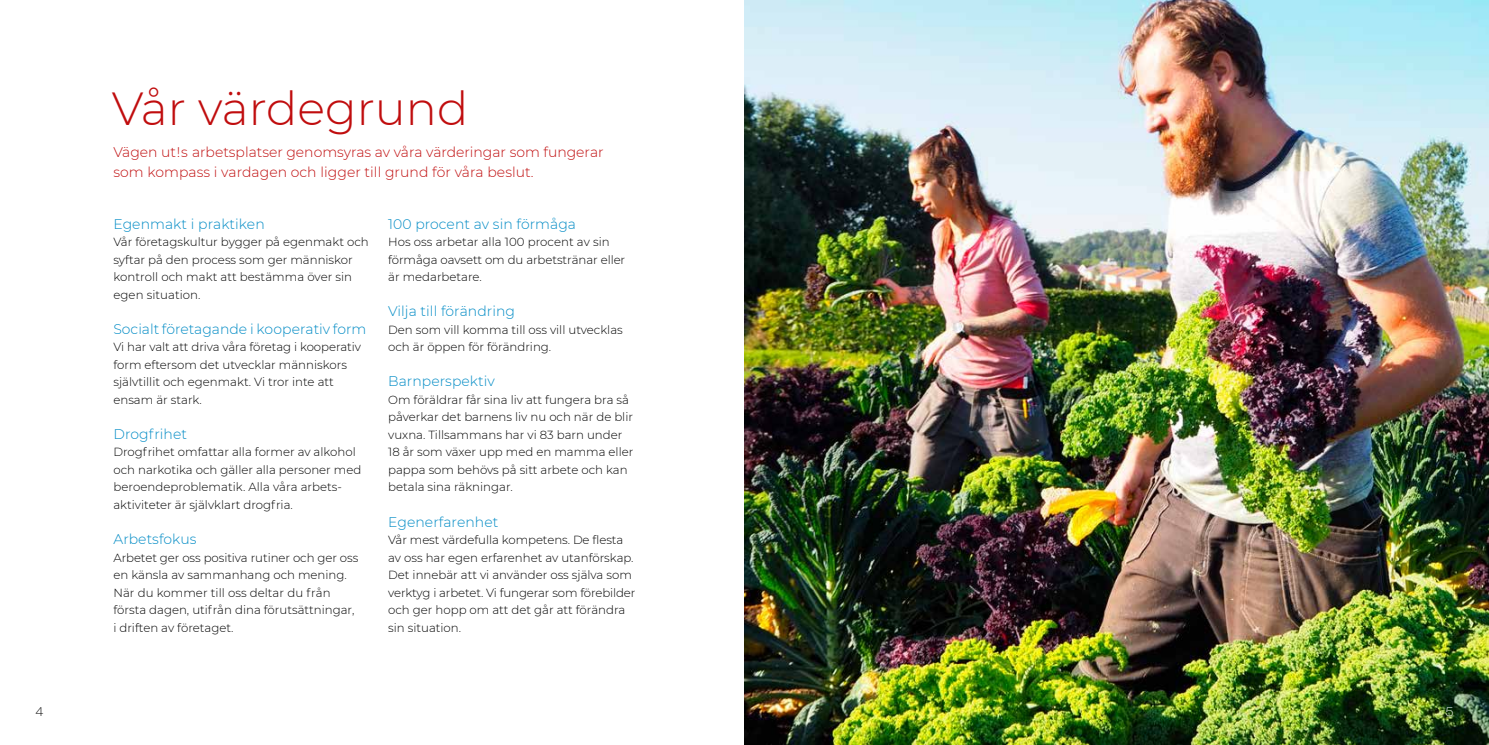
<style>
.page{position:relative;width:1489px;height:745px;background:#fff}
.page>*{position:absolute;margin:0;border:0;box-sizing:border-box;transform-origin:0 0}
.t1{font:300 46.25px "Montserrat";color:#c00d0e}
.t2{font:300 14px "Montserrat";letter-spacing:.005em;color:#008bc5}
.t3{font:300 14px/19.6px "Montserrat";color:#c00d0e}
.t4{font:100 expanded 12.5px "Helvetica Neue LT Std";color:#000}
.t5{font:100 expanded 12.5px "Helvetica Neue LT Std";color:#fff}
.t6{font:300 11.75px/17.5px "Montserrat";color:#000}
</style>
<div class="page">
<img style="left:744px;top:0;width:744px;height:744px">
<p class="t4" style="left:35px;top:704px;width:10px">4</p>
<h1 class="t1" style="left:112px;top:77px;width:358px">Vår värdegrund</h1>
<p class="t3" style="left:113px;top:142px;width:491px">Vägen ut!s arbetsplatser genomsyras av våra värderingar som fungerar som kompass i vardagen och ligger till grund för våra beslut.</p>
<p class="t2" style="left:113px;top:214px;width:153px">Egenmakt i praktiken</p>
<p class="t6" style="left:113px;top:233px;width:257px">Vår företagskultur bygger på egenmakt och syftar på den process som ger människor kontroll och makt att bestämma över sin egen situation.</p>
<p class="t2" style="left:113px;top:319px;width:254px">Socialt företagande i kooperativ form</p>
<p class="t6" style="left:113px;top:338px;width:249px">Vi har valt att driva våra företag i kooperativ form eftersom det utvecklar människors självtillit och egenmakt. Vi tror inte att ensam är stark.</p>
<p class="t2" style="left:113px;top:424px;width:75px">Drogfrihet</p>
<p class="t6" style="left:113px;top:443px;width:249px">Drogfrihet omfattar alla former av alkohol och narkotika och gäller alla personer med beroendeproblematik. Alla våra arbets&shy;aktiviteter är självklart drogfria.</p>
<p class="t2" style="left:113px;top:529px;width:85px">Arbetsfokus</p>
<p class="t6" style="left:113px;top:548px;width:246px">Arbetet ger oss positiva rutiner och ger oss en känsla av sammanhang och mening.<br>När du kommer till oss deltar du från första dagen, utifrån dina förutsättningar, i driften av företaget.</p>
<p class="t2" style="left:388px;top:214px;width:189px">100 procent av sin förmåga</p>
<p class="t6" style="left:388px;top:233px;width:238px">Hos oss arbetar alla 100 procent av sin förmåga oavsett om du arbetstränar eller är medarbetare.</p>
<p class="t2" style="left:388px;top:301px;width:128px">Vilja till förändring</p>
<p class="t6" style="left:388px;top:320px;width:236px">Den som vill komma till oss vill utvecklas och är öppen för förändring.</p>
<p class="t2" style="left:388px;top:371px;width:108px">Barnperspektiv</p>
<p class="t6" style="left:388px;top:390px;width:247px">Om föräldrar får sina liv att fungera bra så påverkar det barnens liv nu och när de blir vuxna. Tillsammans har vi 83 barn under 18 år som växer upp med en mamma eller pappa som behövs på sitt arbete och kan betala sina räkningar.</p>
<p class="t2" style="left:388px;top:511px;width:112px">Egenerfarenhet</p>
<p class="t6" style="left:388px;top:530px;width:249px">Vår mest värdefulla kompetens. De flesta av oss har egen erfarenhet av utanförskap.<br>Det innebär att vi använder oss själva som verktyg i arbetet. Vi fungerar som förebilder och ger hopp om att det går att förändra sin situation.</p>
<p class="t5" style="left:1445px;top:704px;width:10px">5</p>
</div>
